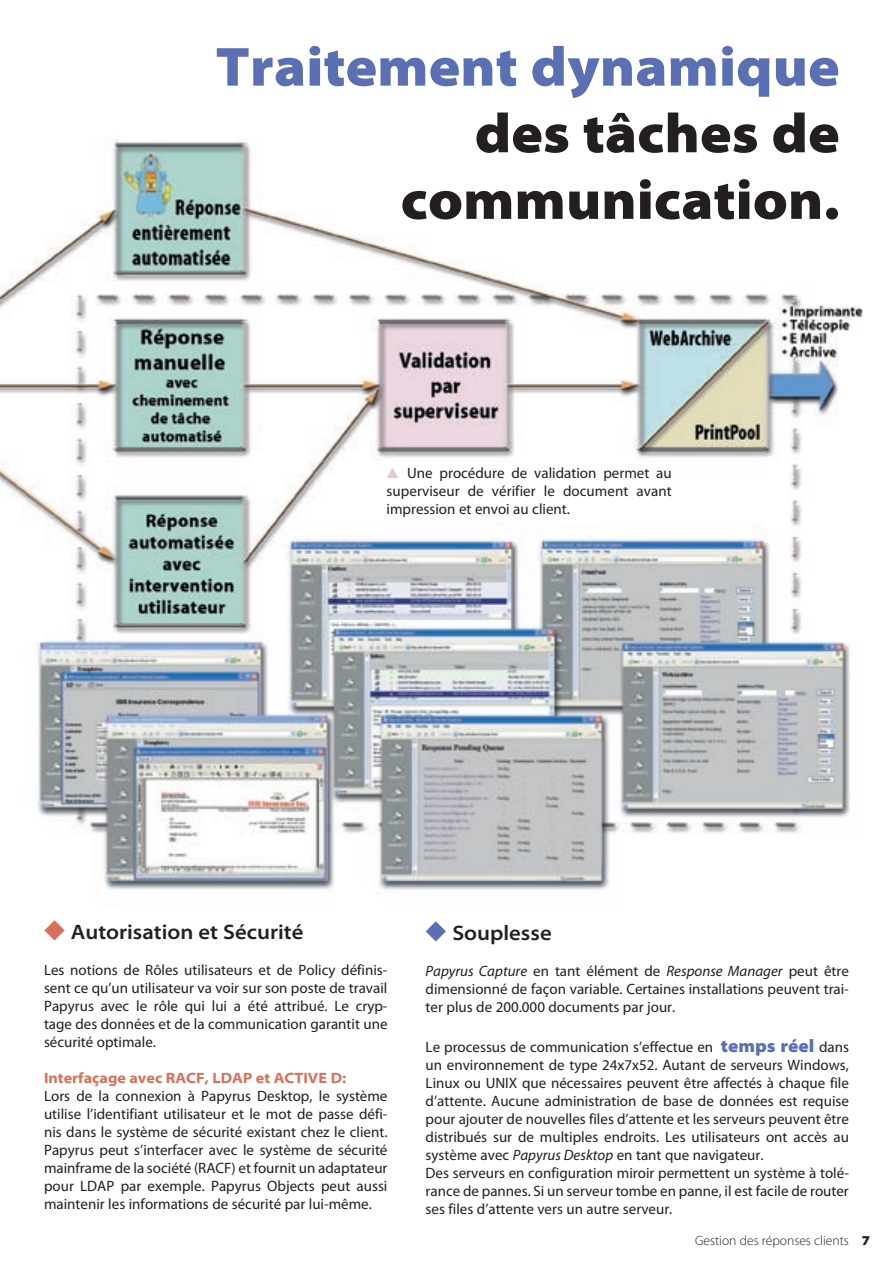
<style>
.page{position:relative;width:893px;height:1263px;background:#fff}
.page>*{position:absolute;margin:0;border:0;box-sizing:border-box;transform-origin:0 0}
.t1{font:900 semi-expanded 55.5px/66.6px "Myriad Pro";color:#231f20;text-align:right}
.t2{font:900 semi-expanded 55.5px "Myriad Pro";color:#5b6fb5}
.t3{font:600 semi-expanded 21px "Myriad Pro";color:#231f20}
.t4{font:15px/18px "Myriad Pro";color:#231f20;text-align:justify}
.t5{font:700 semi-expanded 15px "Myriad Pro";color:#db6e59}
.t6{font:300 13.5px "Myriad Pro";color:#231f20}
.s1{font-family:"European Pi Three";color:#e1cad2}
.s2{font-style:italic}
.s3{font-weight:900;font-stretch:semi-expanded;font-size:18px;color:#5b6fb5}
.s4{font-weight:900;font-stretch:semi-expanded}
</style>
<div class="page">
<img style="left:0;top:138px;width:863px;height:752px">
<h1 class="t2" style="left:215px;top:35px;width:626px">Traitement dynamique</h1>
<h1 class="t1" style="left:401px;top:101px;width:441px">des tâches de communication.</h1>
<p class="t4" style="left:387px;top:464px;width:287px"><span class="s1">G</span> Une procédure de validation permet au superviseur de vérifier le document avant impression et envoi au client.</p>
<h2 class="t3" style="left:44px;top:920px;width:261px"><sup>R</sup> Autorisation et Sécurité</h2>
<p class="t4" style="left:44px;top:961px;width:345px">Les notions de Rôles utilisateurs et de Policy définis&shy;sent ce qu’un utilisateur va voir sur son poste de travail Papyrus avec le rôle qui lui a été attribué. Le cryp&shy;tage des données et de la communication garantit une sécurité optimale.</p>
<p class="t5" style="left:44px;top:1070px;width:304px">Interfaçage avec RACF, LDAP et ACTIVE D:</p>
<p class="t4" style="left:44px;top:1087px;width:345px">Lors de la connexion à Papyrus Desktop, le système utilise l’identifiant utilisateur et le mot de passe défi&shy;nis dans le système de sécurité existant chez le client.<br>Papyrus peut s’interfacer avec le système de sécurité mainframe de la société (RACF) et fournit un adaptateur pour LDAP par exemple. Papyrus Objects peut aussi maintenir les informations de sécurité par lui-même.</p>
<h2 class="t3" style="left:426px;top:921px;width:128px"><sup>R</sup> Souplesse</h2>
<p class="t4" style="left:426px;top:962px;width:425px"><span class="s2">Papyrus Capture</span> en tant élément de <span class="s2">Response Manager</span> peut être dimensionné de façon variable. Certaines installations peuvent trai&shy;ter plus de 200.000 documents par jour.</p>
<p class="t4" style="left:426px;top:1038px;width:425px;text-align:left">Le processus de communication s’effectue en <span class="s3">temps réel</span> dans un environnement de type 24x7x52. Autant de serveurs Windows, Linux ou UNIX que nécessaires peuvent être affectés à chaque file d’attente. Aucune administration de base de données est requise pour ajouter de nouvelles files d’attente et les serveurs peuvent être distribués sur de multiples endroits. Les utilisateurs ont accès au système avec <span class="s2">Papyrus Desktop</span> en tant que navigateur.<br>Des serveurs en configuration miroir permettent un système à tolé&shy;rance de pannes. Si un serveur tombe en panne, il est facile de router ses files d’attente vers un autre serveur.</p>
<p class="t6" style="left:695px;top:1233px;width:177px">Gestion des réponses clients <span class="s4">7</span></p>
</div>
